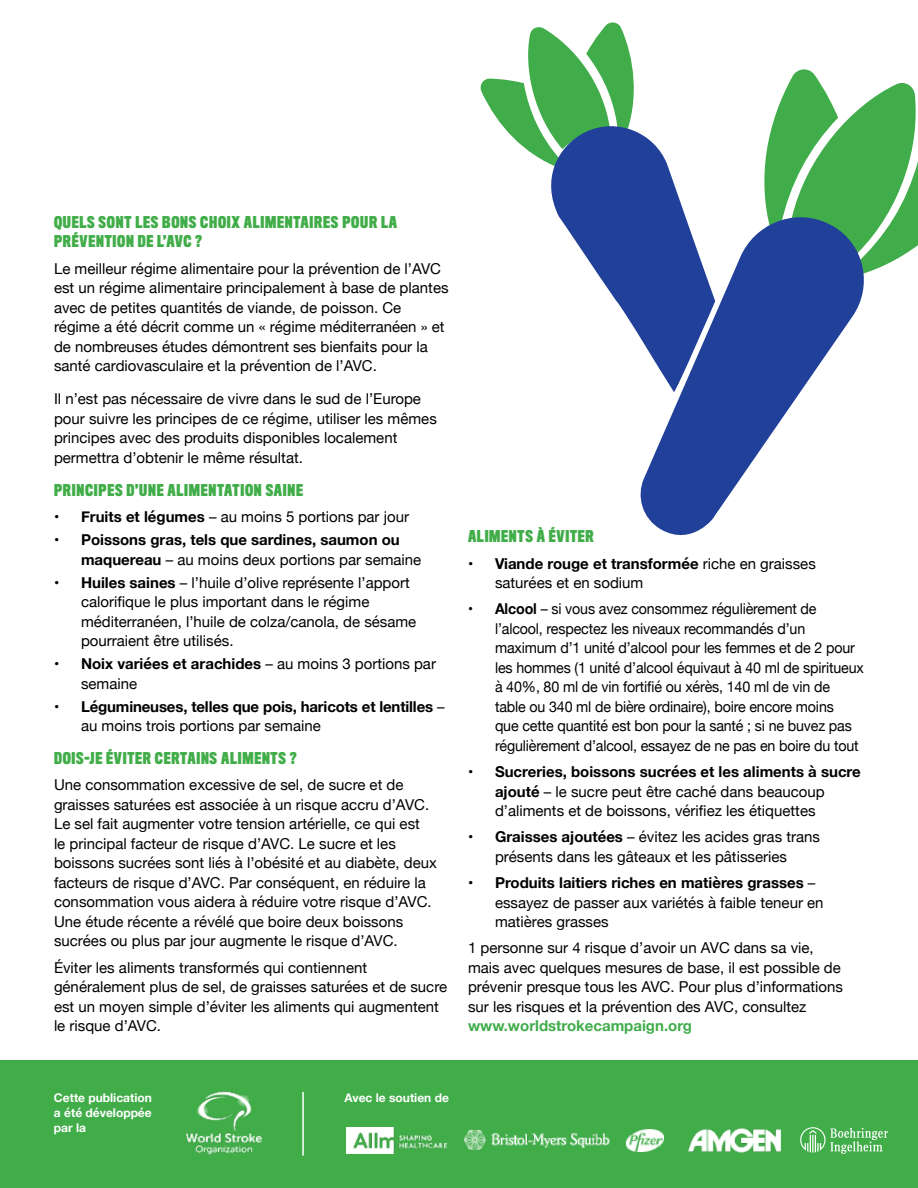
<style>
.page{position:relative;width:918px;height:1188px;background:#fff}
.page>*{position:absolute;margin:0;border:0;box-sizing:border-box;transform-origin:0 0}
.t1{font:15px/19.5px "Helvetica Neue";color:#000}
.t2{font:15px/19.5px "Helvetica Neue";color:#000;scale:.95 1}
.t3{font:700 15px/19.5px "Helvetica Neue";letter-spacing:-.01em;color:#000}
.t4{font:700 15px/19.5px "Titling Gothic FB Comp";letter-spacing:.05em;color:#41ad49}
.t5{font:700 15px "Helvetica Neue";color:#40ad4a}
.t6{font:700 12px/15px "Helvetica Neue";color:#fff}
.s1{font-weight:700}
.s2{font-weight:400}
</style>
<div class="page">
<svg style="left:480px;top:22px;width:154px;height:137px"></svg>
<svg style="left:540px;top:117px;width:143px;height:214px;fill:#214099"></svg>
<svg style="left:764px;top:69px;width:154px;height:201px"></svg>
<svg style="left:636px;top:208px;width:237px;height:328px;fill:#214099"></svg>
<div style="left:0;top:1061px;width:918px;height:127px;background:#41ad49"></div>
<img style="left:186px;top:1091px;width:77px;height:64px">
<img style="left:465px;top:1129px;width:198px;height:23px">
<svg style="left:800px;top:1127px;width:88px;height:27px"></svg>
<img style="left:346px;top:1127px;width:101px;height:27px">
<img style="left:688px;top:1128px;width:93px;height:25px">
<hr style="left:302px;top:1092px;width:2px;height:64px;background:#fff">
<p class="t4" style="left:54px;top:213px;width:345px">QUELS SONT LES BONS CHOIX ALIMENTAIRES POUR LA<br>PRÉVENTION DE L’AVC ?</p>
<p class="t1" style="left:54px;top:258px;width:396px">Le meilleur régime alimentaire pour la prévention de l’AVC est un régime alimentaire principalement à base de plantes avec de petites quantités de viande, de poisson. Ce régime a été décrit comme un « régime méditerranéen » et de nombreuses études démontrent ses bienfaits pour la santé cardiovasculaire et la prévention de l’AVC.</p>
<p class="t1" style="left:54px;top:389px;width:384px">Il n’est pas nécessaire de vivre dans le sud de l’Europe pour suivre les principes de ce régime, utiliser les mêmes principes avec des produits disponibles localement permettra d’obtenir le même résultat.</p>
<p class="t4" style="left:54px;top:481px;width:251px">PRINCIPES D’UNE ALIMENTATION SAINE</p>
<p class="t1" style="left:54px;top:507px;width:357px"><span class="s1">• Fruits et légumes</span> – au moins 5 portions par jour</p>
<p class="t3" style="left:81px;top:530px;width:342px;text-indent:-27px">• Poissons gras, tels que sardines, saumon ou maquereau <span class="s2">– au moins deux portions par semaine</span></p>
<p class="t1" style="left:81px;top:572px;width:337px;text-indent:-27px"><span class="s1">• Huiles saines</span> – l’huile d’olive représente l’apport calorifique le plus important dans le régime méditerranéen, l’huile de colza/canola, de sésame pourraient être utilisés.</p>
<p class="t1" style="left:81px;top:654px;width:357px;text-indent:-27px"><span class="s1">• Noix variées et arachides</span> – au moins 3 portions par semaine</p>
<p class="t3" style="left:81px;top:696px;width:365px;text-indent:-27px">• Légumineuses, telles que pois, haricots et lentilles <span class="s2">– au moins trois portions par semaine</span></p>
<p class="t4" style="left:54px;top:749px;width:244px">DOIS-JE ÉVITER CERTAINS ALIMENTS ?</p>
<p class="t1" style="left:54px;top:775px;width:384px">Une consommation excessive de sel, de sucre et de graisses saturées est associée à un risque accru d’AVC.<br>Le sel fait augmenter votre tension artérielle, ce qui est<br>le principal facteur de risque d’AVC. Le sucre et les boissons sucrées sont liés à l’obésité et au diabète, deux facteurs de risque d’AVC. Par conséquent, en réduire la consommation vous aidera à réduire votre risque d’AVC.<br>Une étude récente a révélé que boire deux boissons sucrées ou plus par jour augmente le risque d’AVC.</p>
<p class="t1" style="left:54px;top:957px;width:395px">Éviter les aliments transformés qui contiennent généralement plus de sel, de graisses saturées et de sucre est un moyen simple d’éviter les aliments qui augmentent le risque d’AVC.</p>
<p class="t4" style="left:468px;top:527px;width:127px">ALIMENTS À ÉVITER</p>
<p class="t1" style="left:495px;top:553px;width:322px;text-indent:-27px"><span class="s1">• Viande rouge et transformée</span> riche en graisses saturées et en sodium</p>
<p class="t2" style="left:495px;top:599px;width:390px;text-indent:-27px"><span class="s1">• Alcool</span> – si vous avez consommez régulièrement de l’alcool, respectez les niveaux recommandés d’un maximum d’1 unité d’alcool pour les femmes et de 2 pour les hommes (1 unité d’alcool équivaut à 40 ml de spiritueux à 40%, 80 ml de vin fortifié ou xérès, 140 ml de vin de table ou 340 ml de bière ordinaire), boire encore moins<br>que cette quantité est bon pour la santé ; si ne buvez pas régulièrement d’alcool, essayez de ne pas en boire du tout</p>
<p class="t1" style="left:495px;top:762px;width:367px;text-indent:-27px"><span class="s1">• Sucreries, boissons sucrées et les aliments à sucre ajouté</span> – le sucre peut être caché dans beaucoup d’aliments et de boissons, vérifiez les étiquettes</p>
<p class="t1" style="left:468px;top:827px;width:353px;text-align:center"><span class="s1">• Graisses ajoutées</span> – évitez les acides gras trans présents dans les gâteaux et les pâtisseries</p>
<p class="t1" style="left:495px;top:873px;width:330px;text-indent:-27px"><span class="s1">• Produits laitiers riches en matières grasses</span> – essayez de passer aux variétés à faible teneur en matières grasses</p>
<p class="t1" style="left:468px;top:938px;width:376px">1 personne sur 4 risque d’avoir un AVC dans sa vie, mais avec quelques mesures de base, il est possible de prévenir presque tous les AVC. Pour plus d’informations sur les risques et la prévention des AVC, consultez</p>
<p class="t5" style="left:468px;top:1017px;width:225px">www.worldstrokecampaign.org</p>
<p class="t6" style="left:54px;top:1090px;width:99px">Cette publication</p>
<p class="t6" style="left:345px;top:1090px;width:106px">Avec le soutien de</p>
<p class="t6" style="left:54px;top:1105px;width:99px">a été développée par la</p>
</div>
